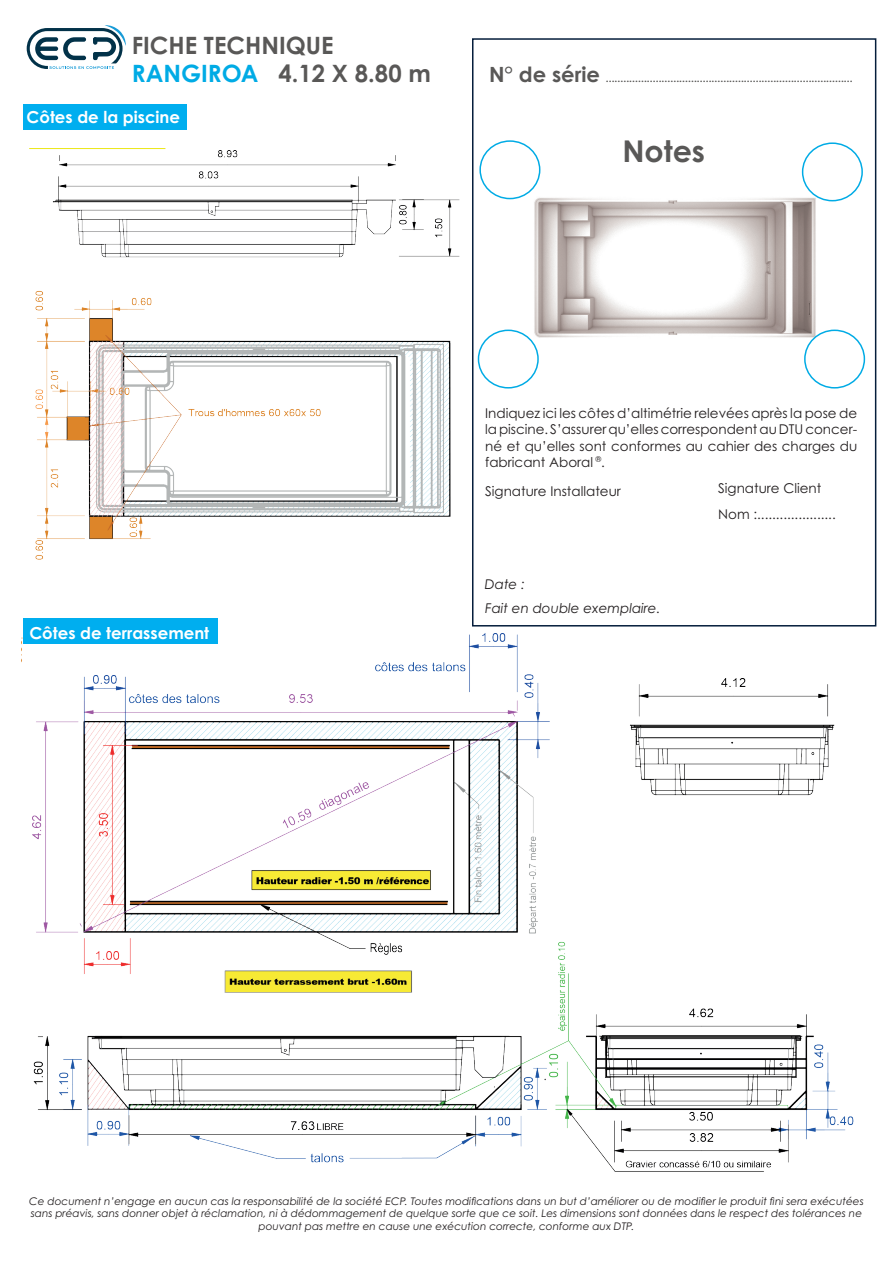
<style>
.page{position:relative;width:893px;height:1263px;background:#fff}
.page>*{position:absolute;margin:0;border:0;box-sizing:border-box;transform-origin:0 0}
.t1{font:700 30px "Century Gothic Pro";color:#595857}
.t2{font:700 23.85px "Century Gothic Pro";color:#595857}
.t3{font:700 16.5px "Century Gothic Pro";color:#fff}
.t4{font:13.5px/16.2px "Century Gothic Pro";color:#231f20;text-align:justify}
.t5{font:italic 13.5px "Century Gothic Pro";color:#231f20}
.t6{font:italic 10.5px/12.6px "Century Gothic Pro";color:#231f20;text-align:center}
.t7{font:700 10.5px "Century Gothic Pro";color:#595857}
.s1{color:#00abe5}
.s2{font-size:21px}
</style>
<div class="page">
<svg style="left:27px;top:25px;width:99px;height:44px"></svg>
<div style="left:472px;top:38px;width:404px;height:588px;border:2px solid #051d3b"></div>
<img style="left:519px;top:172px;width:311px;height:182px">
<div style="left:479px;top:140px;width:61px;height:59px;border:2px solid #00abe5;border-radius:50%"></div>
<div style="left:802px;top:142px;width:61px;height:59px;border:2px solid #00abe5;border-radius:50%"></div>
<div style="left:478px;top:330px;width:61px;height:59px;border:2px solid #00abe5;border-radius:50%"></div>
<div style="left:804px;top:330px;width:61px;height:59px;border:2px solid #00abe5;border-radius:50%"></div>
<img style="left:52px;top:150px;width:408px;height:108px">
<img style="left:21px;top:626px;width:847px;height:546px">
<img style="left:35px;top:291px;width:416px;height:269px">
<div style="left:292px;top:529px;width:171px;height:49px;background:#fff"></div>
<div style="left:23px;top:104px;width:164px;height:26px;background:#00aeef"></div>
<div style="left:23px;top:619px;width:195px;height:25px;background:#00aeef"></div>
<p class="t2" style="left:132px;top:30px;width:203px">FICHE TECHNIQUE</p>
<p class="t2" style="left:132px;top:59px;width:301px"><span class="s1">RANGIROA</span> 4.12 X 8.80 m</p>
<p class="t3" style="left:27px;top:107px;width:155px">Côtes de la piscine</p>
<p class="t7" style="left:489px;top:72px;width:365px"><span class="s2">N° de série</span> ....................................................................................</p>
<p class="t1" style="left:622px;top:133px;width:84px">Notes</p>
<p class="t3" style="left:29px;top:623px;width:181px">Côtes de terrassement</p>
<p class="t4" style="left:485px;top:405px;width:374px">Indiquez ici les côtes d’altimétrie relevées après la pose de la piscine. S’assurer qu’elles correspondent au DTU concer&shy;né et qu’elles sont conformes au cahier des charges du fabricant Aboral <sup>®</sup>.</p>
<p class="t4" style="left:485px;top:482px;width:137px">Signature Installateur</p>
<p class="t4" style="left:718px;top:480px;width:105px">Signature Client</p>
<p class="t4" style="left:718px;top:506px;width:119px">Nom :.....................</p>
<p class="t5" style="left:485px;top:576px;width:42px">Date :</p>
<p class="t5" style="left:485px;top:600px;width:177px">Fait en double exemplaire.</p>
<p class="t6" style="left:29px;top:1195px;width:836px">Ce document n’engage en aucun cas la responsabilité de la société ECP. Toutes modifications dans un but d’améliorer ou de modifier le produit fini sera exécutées sans préavis, sans donner objet à réclamation, ni à dédommagement de quelque sorte que ce soit. Les dimensions sont données dans le respect des tolérances ne pouvant pas mettre en cause une exécution correcte, conforme aux DTP.</p>
</div>
